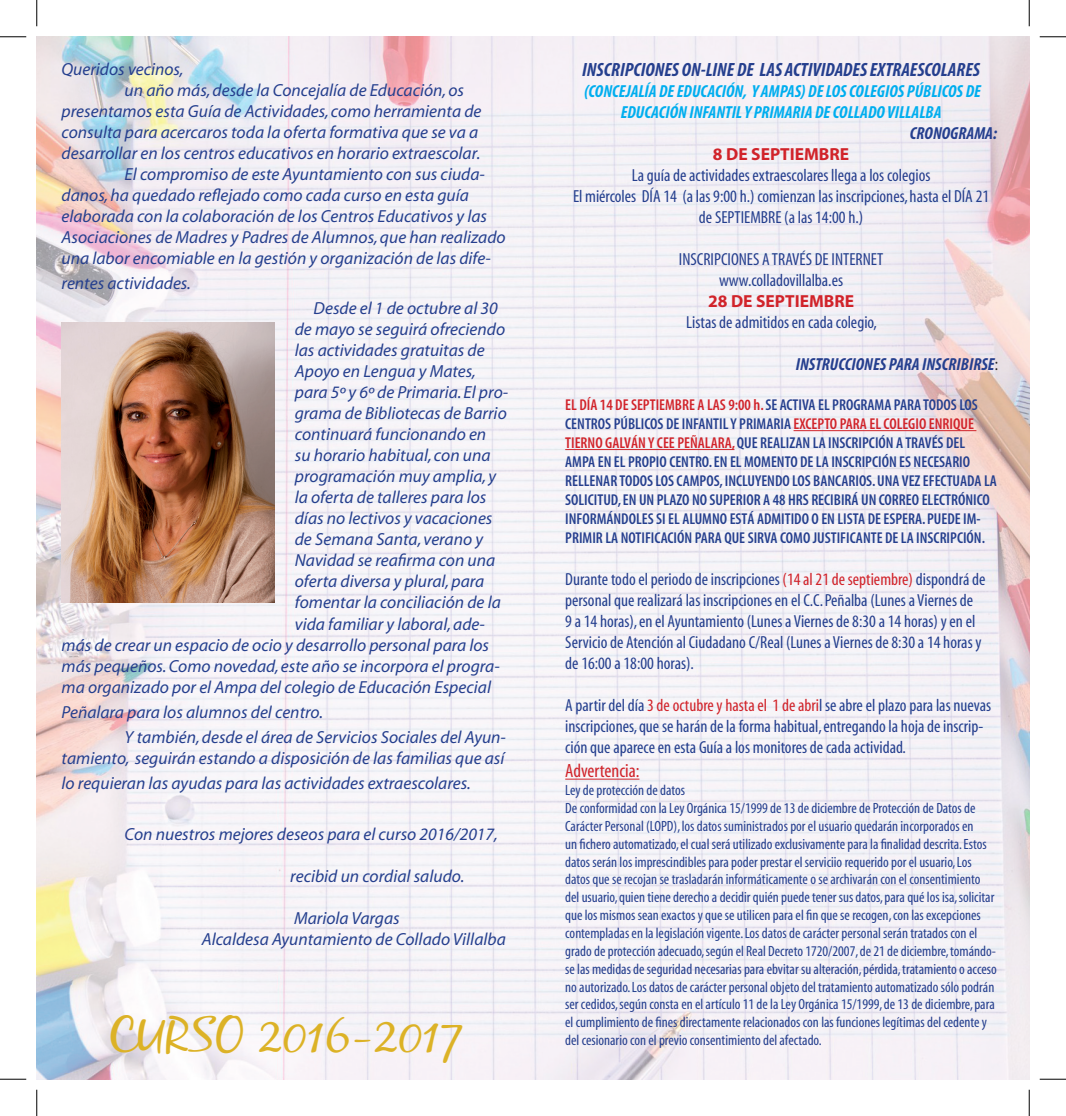
<style>
.page{position:relative;width:1066px;height:1116px;background:#fff}
.page>*{position:absolute;margin:0;border:0;box-sizing:border-box;transform-origin:0 0}
.t1{font:49px "Black Jack";color:#dcb226}
.t2{font:italic 700 condensed 19.25px "Myriad";color:#253f8e}
.t3{font:condensed 19.25px "Myriad";color:#d1232a}
.t4{font:italic 17.5px/25.2px "Myriad";color:#253f8e}
.t5{font:condensed 17.5px/21px "Myriad";color:#253f8e;text-align:center}
.t6{font:italic 700 condensed 17.5px/21px "Myriad";color:#00aeef;text-align:center}
.t7{font:italic 700 condensed 17.5px "Myriad";color:#253f8e}
.t8{font:700 17.5px "Myriad";color:#d1232a}
.t9{font:600 condensed 15.75px/18.9px "Myriad";color:#253f8e}
.t10{font:condensed 14.88px/17.8px "Myriad";color:#253f8e}
.s1{font-weight:400;font-style:normal;color:#231f20}
.s2{color:#d1232a}
</style>
<div class="page">
<img style="left:37px;top:37px;width:992px;height:1041px">
<img style="left:62px;top:322px;width:213px;height:280px">
<hr style="left:793px;top:430px;width:183px;height:1px;background:#d1232a">
<hr style="left:565px;top:449px;width:169px;height:1px;background:#d1232a">
<hr style="left:565px;top:778px;width:74px;height:1px;background:#d1232a">
<svg style="left:0;top:36px;width:26px;height:1px"></svg>
<svg style="left:1039px;top:36px;width:27px;height:1px"></svg>
<svg style="left:0;top:1078px;width:26px;height:1px"></svg>
<svg style="left:1039px;top:1078px;width:27px;height:1px"></svg>
<svg style="left:36px;top:0;width:1px;height:26px"></svg>
<svg style="left:36px;top:1089px;width:1px;height:26px"></svg>
<svg style="left:1029px;top:0;width:1px;height:26px"></svg>
<svg style="left:1029px;top:1089px;width:1px;height:26px"></svg>
<p class="t4" style="left:62px;top:57px;width:123px">Queridos vecinos,</p>
<p class="t4" style="left:125px;top:78px;width:341px">un año más, desde la Concejalía de Educación, os</p>
<p class="t4" style="left:62px;top:99px;width:421px">presentamos esta Guía de Actividades, como herramienta de</p>
<p class="t4" style="left:62px;top:120px;width:418px">consulta para acercaros toda la oferta formativa que se va a</p>
<p class="t4" style="left:62px;top:141px;width:420px">desarrollar en los centros educativos en horario extraescolar.</p>
<p class="t4" style="left:125px;top:162px;width:362px">El compromiso de este Ayuntamiento con sus ciuda-</p>
<p class="t4" style="left:62px;top:183px;width:409px">danos, ha quedado reflejado como cada curso en esta guía</p>
<p class="t4" style="left:62px;top:204px;width:427px">elaborada con la colaboración de los Centros Educativos y las</p>
<p class="t4" style="left:62px;top:225px;width:446px">Asociaciones de Madres y Padres de Alumnos, que han realizado</p>
<p class="t4" style="left:62px;top:246px;width:431px">una labor encomiable en la gestión y organización de las dife-</p>
<p class="t4" style="left:62px;top:271px;width:131px">rentes actividades.</p>
<p class="t4" style="left:314px;top:296px;width:186px">Desde el 1 de octubre al 30</p>
<p class="t4" style="left:295px;top:317px;width:212px">de mayo se seguirá ofreciendo</p>
<p class="t4" style="left:295px;top:338px;width:191px">las actividades gratuitas de</p>
<p class="t4" style="left:295px;top:359px;width:182px">Apoyo en Lengua y Mates,</p>
<p class="t4" style="left:295px;top:380px;width:215px">para 5º y 6º de Primaria. El pro-</p>
<p class="t4" style="left:295px;top:401px;width:213px">grama de Bibliotecas de Barrio</p>
<p class="t4" style="left:295px;top:422px;width:193px">continuará funcionando en</p>
<p class="t4" style="left:295px;top:443px;width:197px">su horario habitual, con una</p>
<p class="t4" style="left:295px;top:464px;width:203px">programación muy amplia, y</p>
<p class="t4" style="left:295px;top:485px;width:193px">la oferta de talleres para los</p>
<p class="t4" style="left:295px;top:506px;width:199px">días no lectivos y vacaciones</p>
<p class="t4" style="left:295px;top:527px;width:190px">de Semana Santa, verano y</p>
<p class="t4" style="left:295px;top:548px;width:202px">Navidad se reafirma con una</p>
<p class="t4" style="left:295px;top:569px;width:191px">oferta diversa y plural, para</p>
<p class="t4" style="left:295px;top:590px;width:207px">fomentar la conciliación de la</p>
<p class="t4" style="left:295px;top:611px;width:191px">vida familiar y laboral, ade-</p>
<p class="t4" style="left:62px;top:632px;width:429px">más de crear un espacio de ocio y desarrollo personal para los</p>
<p class="t4" style="left:62px;top:653px;width:440px">más pequeños. Como novedad, este año se incorpora el progra-</p>
<p class="t4" style="left:62px;top:674px;width:431px">ma organizado por el Ampa del colegio de Educación Especial</p>
<p class="t4" style="left:125px;top:700px;width:383px;text-indent:-63px">Peñalara para los alumnos del centro.<br>Y también, desde el área de Servicios Sociales del Ayun-</p>
<p class="t4" style="left:62px;top:746px;width:444px">tamiento, seguirán estando a disposición de las familias que así lo requieran las ayudas para las actividades extraescolares.</p>
<p class="t4" style="left:125px;top:821px;width:375px">Con nuestros mejores deseos para el curso 2016/2017,</p>
<p class="t4" style="left:290px;top:863px;width:176px">recibid un cordial saludo.</p>
<p class="t4" style="left:202px;top:907px;width:305px;line-height:21px;text-indent:92px">Mariola Vargas<br>Alcaldesa Ayuntamiento de Collado Villalba</p>
<h1 class="t1" style="left:107px;top:1005px;width:357px">CURSO 2016-2017</h1>
<p class="t2" style="left:582px;top:60px;width:399px">INSCRIPCIONES ON-LINE DE LAS ACTIVIDADES EXTRAESCOLARES</p>
<p class="t6" style="left:584px;top:81px;width:398px">(CONCEJALÍA DE EDUCACIÓN, Y AMPAS) DE LOS COLEGIOS PÚBLICOS DE<br>EDUCACIÓN INFANTIL Y PRIMARIA DE COLLADO VILLALBA</p>
<p class="t7" style="left:910px;top:124px;width:89px">CRONOGRAMA:</p>
<p class="t8" style="left:713px;top:145px;width:138px">8 DE SEPTIEMBRE</p>
<p class="t5" style="left:573px;top:165px;width:417px">La guía de actividades extraescolares llega a los colegios<br>El miércoles DÍA 14 (a las 9:00 h.) comienzan las inscripciones, hasta el DÍA 21 de SEPTIEMBRE (a las 14:00 h.)</p>
<p class="t5" style="left:679px;top:249px;width:206px">INSCRIPCIONES A TRAVÉS DE INTERNET www.colladovillalba.es</p>
<p class="t8" style="left:708px;top:292px;width:148px">28 DE SEPTIEMBRE</p>
<p class="t5" style="left:686px;top:312px;width:192px">Listas de admitidos en cada colegio,</p>
<p class="t7" style="left:795px;top:355px;width:204px">INSTRUCCIONES PARA INSCRIBIRSE<span class="s1">:</span></p>
<p class="t9" style="left:565px;top:396px;width:433px"><span class="s2">EL DÍA 14 DE SEPTIEMBRE A LAS 9:00 h.</span> SE ACTIVA EL PROGRAMA PARA TODOS LOS CENTROS PÚBLICOS DE INFANTIL Y PRIMARIA <span class="s2">EXCEPTO PARA EL COLEGIO ENRIQUE TIERNO GALVÁN Y CEE PEÑALARA,</span> QUE REALIZAN LA INSCRIPCIÓN A TRAVÉS DEL AMPA EN EL PROPIO CENTRO. EN EL MOMENTO DE LA INSCRIPCIÓN ES NECESARIO RELLENAR TODOS LOS CAMPOS, INCLUYENDO LOS BANCARIOS. UNA VEZ EFECTUADA LA SOLICITUD, EN UN PLAZO NO SUPERIOR A 48 HRS RECIBIRÁ UN CORREO ELECTRÓNICO INFORMÁNDOLES SI EL ALUMNO ESTÁ ADMITIDO O EN LISTA DE ESPERA. PUEDE IM-PRIMIR LA NOTIFICACIÓN PARA QUE SIRVA COMO JUSTIFICANTE DE LA INSCRIPCIÓN.</p>
<p class="t5" style="left:565px;top:569px;width:422px;text-align:left">Durante todo el periodo de inscripciones <span class="s2">(14 al 21 de septiembre)</span> dispondrá de personal que realizará las inscripciones en el C.C. Peñalba (Lunes a Viernes de<br>9 a 14 horas), en el Ayuntamiento (Lunes a Viernes de 8:30 a 14 horas) y en el Servicio de Atención al Ciudadano C/Real (Lunes a Viernes de 8:30 a 14 horas y de 16:00 a 18:00 horas).</p>
<p class="t5" style="left:565px;top:695px;width:427px;text-align:left">A partir del día <span class="s2">3 de octubre y hasta el 1 de abri</span>l se abre el plazo para las nuevas inscripciones, que se harán de la forma habitual, entregando la hoja de inscrip&shy;ción que aparece en esta Guía a los monitores de cada actividad.</p>
<p class="t3" style="left:565px;top:761px;width:76px">Advertencia:</p>
<p class="t10" style="left:565px;top:781px;width:433px">Ley de protección de datos<br>De conformidad con la Ley Orgánica 15/1999 de 13 de diciembre de Protección de Datos de Carácter Personal (LOPD), los datos suministrados por el usuario quedarán incorporados en<br>un fichero automatizado, el cual será utilizado exclusivamente para la finalidad descrita. Estos datos serán los imprescindibles para poder prestar el serviciio requerido por el usuario, Los datos que se recojan se trasladarán informáticamente o se archivarán con el consentimiento del usuario, quien tiene derecho a decidir quién puede tener sus datos, para qué los isa, solicitar que los mismos sean exactos y que se utilicen para el fin que se recogen, con las excepciones contempladas en la legislación vigente. Los datos de carácter personal serán tratados con el grado de protección adecuado, según el Real Decreto 1720/2007, de 21 de diciembre, tomándo&shy;se las medidas de seguridad necesarias para ebvitar su alteración, pérdida, tratamiento o acceso no autorizado. Los datos de carácter personal objeto del tratamiento automatizado sólo podrán ser cedidos, según consta en el artículo 11 de la Ley Orgánica 15/1999, de 13 de diciembre, para el cumplimiento de fines directamente relacionados con las funciones legítimas del cedente y del cesionario con el previo consentimiento del afectado.</p>
</div>
